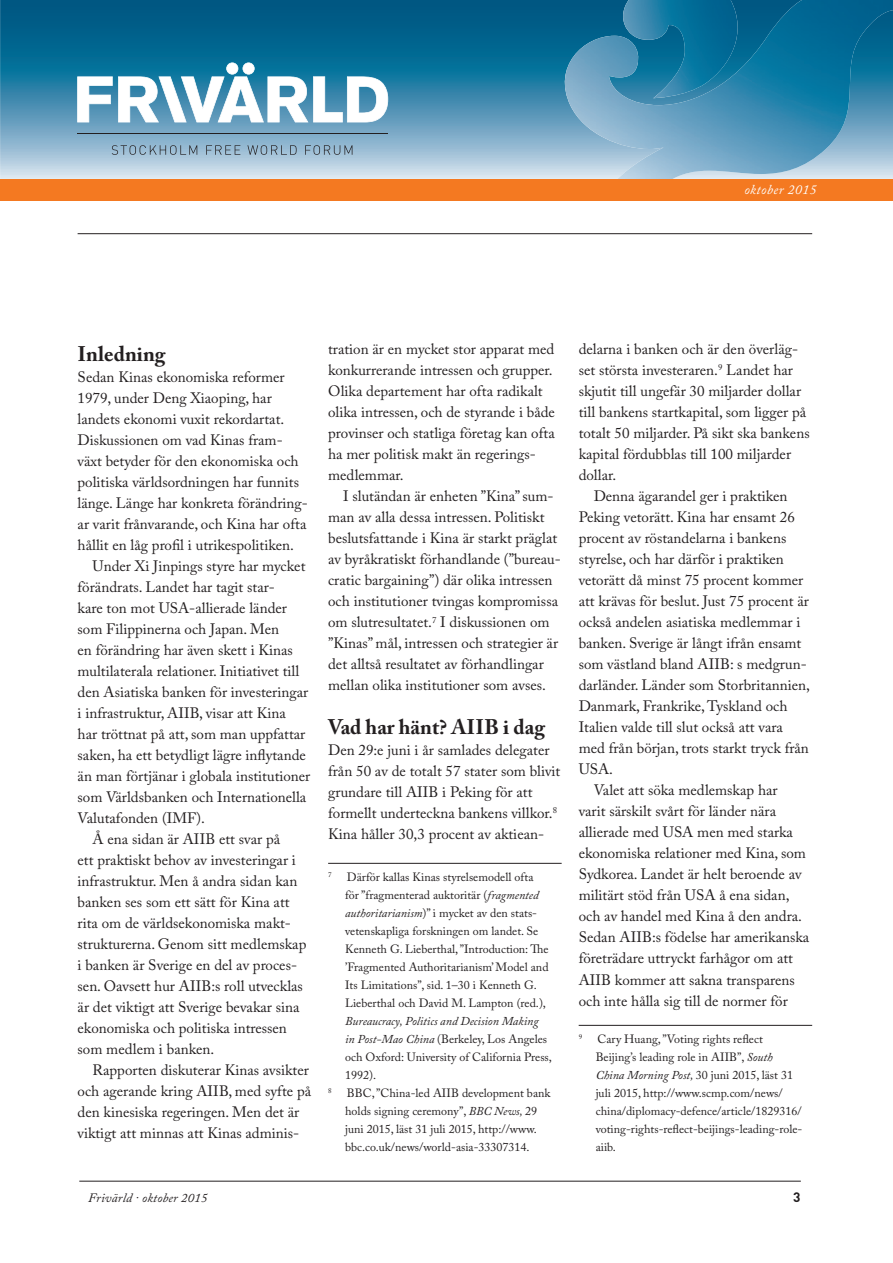
<style>
.page{position:relative;width:893px;height:1263px;background:#fff}
.page>*{position:absolute;margin:0;border:0;box-sizing:border-box;transform-origin:0 0}
.Större_rubrik_i_text{font:700 21px "Adobe Caslon Pro";color:#231f20}
.bröd_indrag{font:15px/21px "Adobe Caslon Pro";color:#231f20}
.bröd{font:15px/21px "Adobe Caslon Pro";color:#231f20}
.t1{font:italic 13.5px "Adobe Caslon Pro";letter-spacing:.04em;color:#fff}
.t2{font:700 13.5px "DIN";color:#231f20}
.t3{font:italic 12.75px "Adobe Caslon Pro";letter-spacing:.02em;color:#231f20}
.Fotnot{font:12px/18px "Adobe Caslon Pro";color:#231f20}
.Fotnot-2{font:6.9px "Adobe Caslon Pro";color:#231f20}
.s1{font-style:italic}
</style>
<div class="page">
<hr style="left:78px;top:233px;width:734px;height:1px;background:#231f20">
<hr style="left:79px;top:1181px;width:722px;height:1px;background:#231f20">
<svg style="left:0;top:0;width:552px;height:179px;background:#458bad"></svg>
<img style="left:552px;top:0;width:341px;height:179px">
<img style="left:616px;top:0;width:132px;height:98px">
<div style="left:0;top:179px;width:893px;height:22px;background:#f47921"></div>
<svg style="left:77px;top:62px;width:311px;height:60px"></svg>
<svg style="left:112px;top:145px;width:85px;height:10px"></svg>
<svg style="left:206px;top:145px;width:34px;height:10px"></svg>
<svg style="left:247px;top:145px;width:50px;height:10px"></svg>
<svg style="left:305px;top:145px;width:47px;height:10px"></svg>
<hr style="left:77px;top:133px;width:311px;height:1px;background:#231f20">
<hr style="left:328px;top:863px;width:234px;height:1px;background:#231f20">
<hr style="left:579px;top:1025px;width:233px;height:1px;background:#231f20">
<p class="t1" style="left:744px;top:181px;width:74px">oktober 2015</p>
<p class="Större_rubrik_i_text" style="left:78px;top:341px;width:89px">Inledning</p>
<p class="bröd" style="left:78px;top:366px;width:232px">Sedan Kinas ekonomiska reformer 1979, under Deng Xiaoping, har landets ekonomi vuxit rekordartat.<br>Diskussionen om vad Kinas fram&shy;växt betyder för den ekonomiska och politiska världsordningen har funnits länge. Länge har konkreta förändring&shy;ar varit frånvarande, och Kina har ofta hållit en låg profil i utrikespolitiken.</p>
<p class="bröd_indrag" style="left:78px;top:555px;width:234px;text-indent:15px">Under Xi Jinpings styre har mycket förändrats. Landet har tagit star-<br>kare ton mot USA-allierade länder som Filippinerna och Japan. Men<br>en förändring har även skett i Kinas multilaterala relationer. Initiativet till den Asiatiska banken för investeringar i infrastruktur, AIIB, visar att Kina<br>har tröttnat på att, som man uppfattar saken, ha ett betydligt lägre inflytande än man förtjänar i globala institutioner som Världsbanken och Internationella Valutafonden (IMF).</p>
<p class="bröd_indrag" style="left:78px;top:828px;width:230px;text-indent:15px">Å ena sidan är AIIB ett svar på<br>ett praktiskt behov av investeringar i infrastruktur. Men å andra sidan kan banken ses som ett sätt för Kina att rita om de världsekonomiska makt&shy;strukturerna. Genom sitt medlemskap i banken är Sverige en del av proces&shy;sen. Oavsett hur AIIB:s roll utvecklas är det viktigt att Sverige bevakar sina ekonomiska och politiska intressen som medlem i banken.</p>
<p class="bröd_indrag" style="left:78px;top:1059px;width:235px;text-indent:15px">Rapporten diskuterar Kinas avsikter och agerande kring AIIB, med syfte på den kinesiska regeringen. Men det är viktigt att minnas att Kinas adminis-</p>
<p class="t3" style="left:88px;top:1190px;width:121px">Frivärld · oktober 2015</p>
<p class="bröd_indrag" style="left:328px;top:339px;width:228px">tration är en mycket stor apparat med konkurrerande intressen och grupper.<br>Olika departement har ofta radikalt olika intressen, och de styrande i både provinser och statliga företag kan ofta ha mer politisk makt än regerings&shy;medlemmar.</p>
<p class="bröd_indrag" style="left:328px;top:486px;width:234px;text-indent:15px">I slutändan är enheten ”Kina” sum&shy;man av alla dessa intressen. Politiskt beslutsfattande i Kina är starkt präglat av byråkratiskt förhandlande (”bureau&shy;cratic bargaining”) där olika intressen och institutioner tvingas kompromissa om slutresultatet.<sup>7</sup> I diskussionen om ”Kinas” mål, intressen och strategier är det alltså resultatet av förhandlingar mellan olika institutioner som avses.</p>
<p class="Större_rubrik_i_text" style="left:328px;top:715px;width:218px">Vad har hänt? AIIB i dag</p>
<p class="bröd" style="left:328px;top:739px;width:234px">Den 29:e juni i år samlades delegater från 50 av de totalt 57 stater som blivit grundare till AIIB i Peking för att formellt underteckna bankens villkor.<sup>8<br></sup>Kina håller 30,3 procent av aktiean-</p>
<p class="Fotnot-2" style="left:328px;top:871px;width:5px">7</p>
<p class="Fotnot" style="left:345px;top:868px;width:208px">Därför kallas Kinas styrelsemodell ofta<br>för ”fragmenterad auktoritär (<span class="s1">fragmented authoritarianism</span>)” i mycket av den stats&shy;vetenskapliga forskningen om landet. Se Kenneth G. Lieberthal, ”Introduction: The ’Fragmented Authoritarianism’ Model and Its Limitations”, sid. 1–30 i Kenneth G.<br>Lieberthal och David M. Lampton (red.), <span class="s1">Bureaucracy, Politics and Decision Making<br>in Post-Mao China</span> (Berkeley, Los Angeles och Oxford: University of California Press, 1992).</p>
<p class="Fotnot-2" style="left:328px;top:1087px;width:5px">8</p>
<p class="Fotnot" style="left:345px;top:1084px;width:207px">BBC, ”China-led AIIB development bank holds signing ceremony”, <span class="s1">BBC News,</span> 29 juni 2015, läst 31 juli 2015, http://www. bbc.co.uk/news/world-asia-33307314.</p>
<p class="bröd_indrag" style="left:579px;top:339px;width:232px">delarna i banken och är den överläg&shy;set största investeraren.<sup>9</sup> Landet har skjutit till ungefär 30 miljarder dollar till bankens startkapital, som ligger på totalt 50 miljarder. På sikt ska bankens kapital fördubblas till 100 miljarder dollar.</p>
<p class="bröd_indrag" style="left:579px;top:486px;width:233px;text-indent:15px">Denna ägarandel ger i praktiken Peking vetorätt. Kina har ensamt 26 procent av röstandelarna i bankens styrelse, och har därför i praktiken vetorätt då minst 75 procent kommer att krävas för beslut. Just 75 procent är också andelen asiatiska medlemmar i banken. Sverige är långt ifrån ensamt som västland bland AIIB: s medgrun&shy;darländer. Länder som Storbritannien, Danmark, Frankrike, Tyskland och Italien valde till slut också att vara med från början, trots starkt tryck från USA.</p>
<p class="bröd_indrag" style="left:579px;top:780px;width:232px;text-indent:15px">Valet att söka medlemskap har<br>varit särskilt svårt för länder nära allierade med USA men med starka ekonomiska relationer med Kina, som Sydkorea. Landet är helt beroende av militärt stöd från USA å ena sidan, och av handel med Kina å den andra.<br>Sedan AIIB:s födelse har amerikanska företrädare uttryckt farhågor om att AIIB kommer att sakna transparens och inte hålla sig till de normer för</p>
<p class="Fotnot-2" style="left:579px;top:1033px;width:5px">9</p>
<p class="Fotnot" style="left:596px;top:1030px;width:208px">Cary Huang, ”Voting rights reflect Beijing’s leading role in AIIB”, <span class="s1">South China Morning Post,</span> 30 juni 2015, läst 31 juli 2015, http://www.scmp.com/news/ china/diplomacy-defence/article/1829316/ voting-rights-reflect-beijings-leading-role&shy;aiib.</p>
<p class="t2" style="left:793px;top:1188px;width:9px">3</p>
</div>
